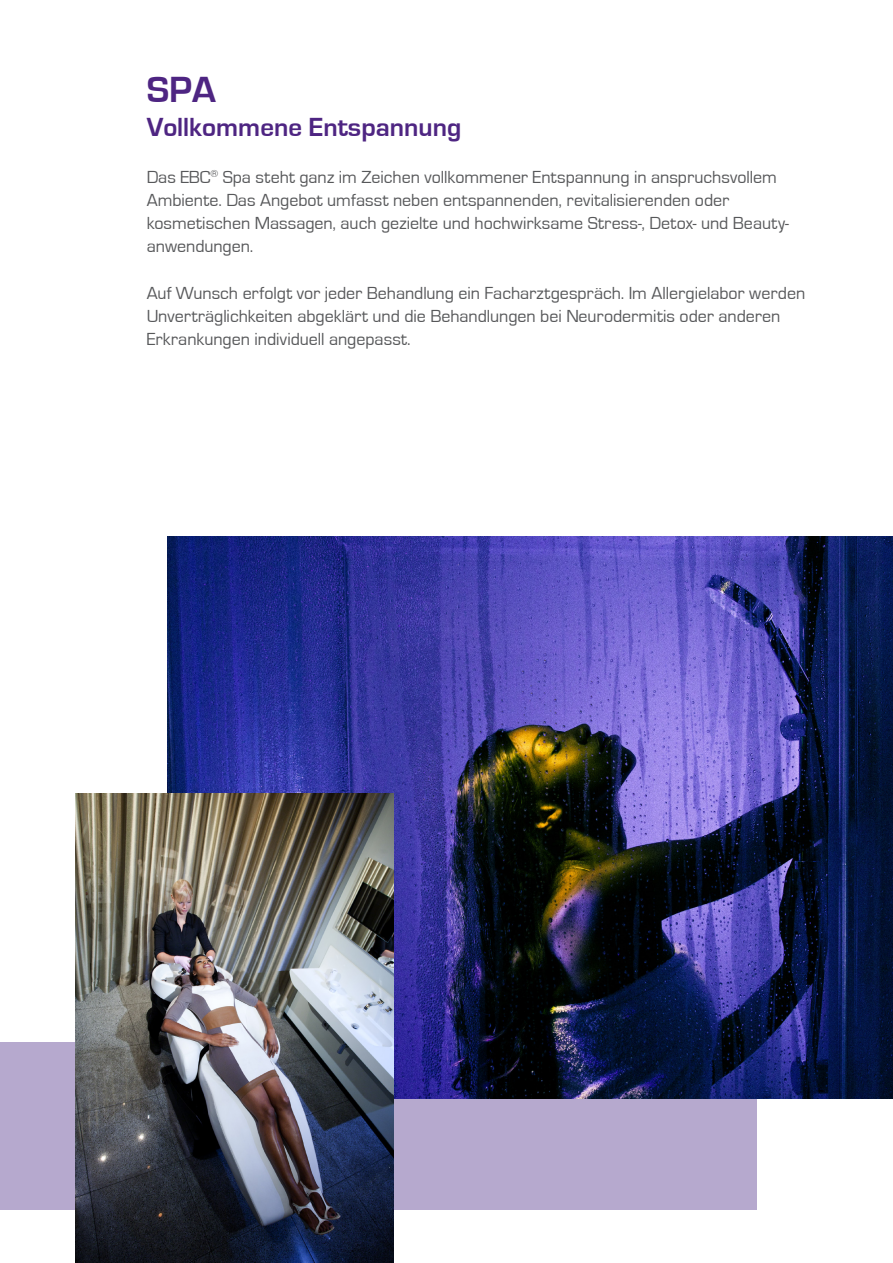
<style>
.page{position:relative;width:893px;height:1263px;background:#fff}
.page>*{position:absolute;margin:0;border:0;box-sizing:border-box;transform-origin:0 0}
.t1{font:700 37.5px "Eurostile";color:#4e2582}
.t2{font:700 27px "Eurostile";color:#4e2582}
.t3{font:18px/23.2px "Eurostile";color:#57585a}
</style>
<div class="page">
<div style="left:0;top:1042px;width:757px;height:168px;background:#b6a9ce"></div>
<img style="left:168px;top:536px;width:725px;height:563px">
<img style="left:75px;top:793px;width:318px;height:470px">
<h1 class="t1" style="left:147px;top:69px;width:71px">SPA</h1>
<h2 class="t2" style="left:147px;top:112px;width:316px">Vollkommene Entspannung</h2>
<p class="t3" style="left:147px;top:165px;width:644px">Das EBC<sup>®</sup> Spa steht ganz im Zeichen vollkommener Entspannung in anspruchsvollem Ambiente. Das Angebot umfasst neben entspannenden, revitalisierenden oder kosmetischen Massagen, auch gezielte und hochwirksame Stress-, Detox- und Beauty&shy;anwendungen.</p>
<p class="t3" style="left:147px;top:282px;width:660px">Auf Wunsch erfolgt vor jeder Behandlung ein Facharztgespräch. Im Allergielabor werden<br>Unverträglichkeiten abgeklärt und die Behandlungen bei Neurodermitis oder anderen<br>Erkrankungen individuell angepasst.</p>
</div>
